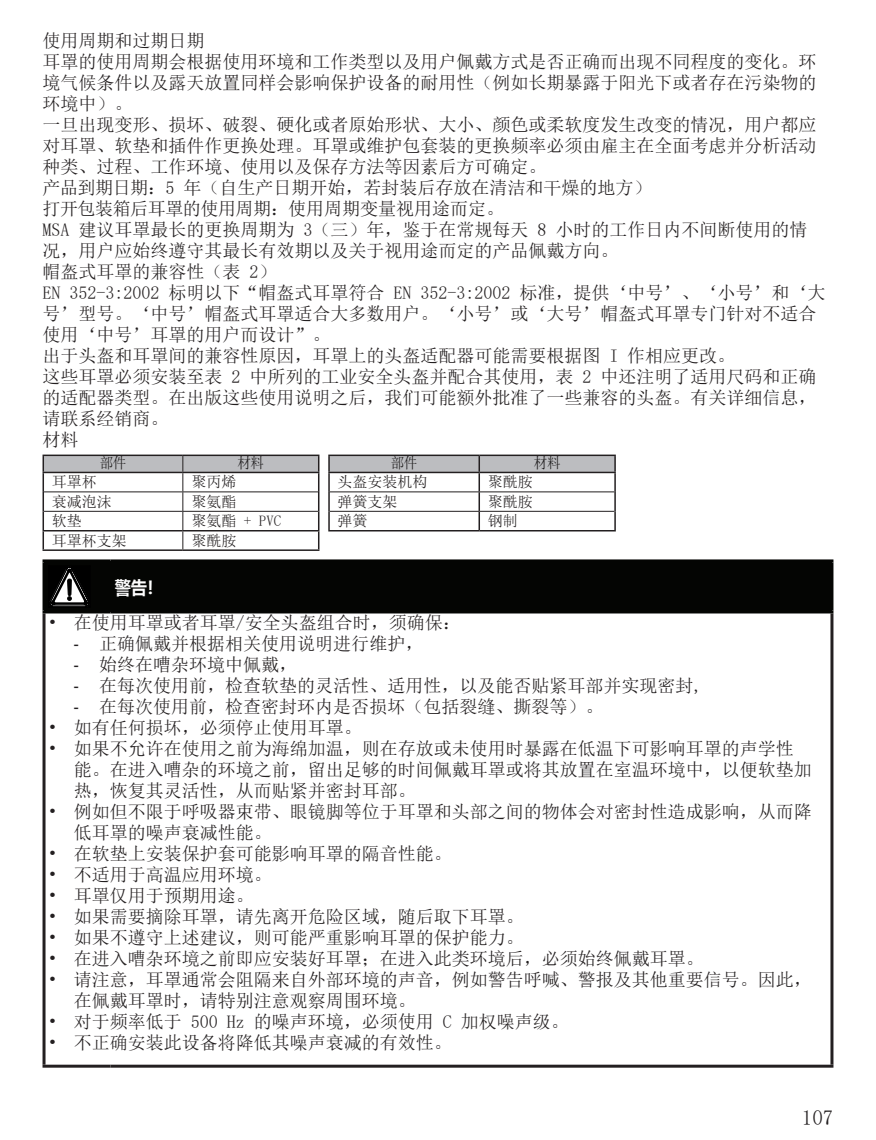
<style>
.page{position:relative;width:876px;height:1140px;background:#fff}
.page>*{position:absolute;margin:0;border:0;box-sizing:border-box;transform-origin:0 0}
.t1{font:21px "Sim Sun";color:#231f20}
.CN_Text_normal{font:18px/21px "Sim Sun";color:#231f20}
.Text_normal{font:18px/21px "Sim Sun";color:#231f20}
.CN_Text_normal-2{font:18px "Sim Sun";letter-spacing:-.025em;color:#231f20}
.Headline_6pt_bold_BI{font:700 18px "Microsoft Ya Hei UI";color:#fff;scale:.9 1}
.table_text{font:15px "Sim Sun";color:#231f20}
.Table_hed{font:15px "Sim Sun";letter-spacing:-.025em;color:#1a1819;scale:.9 1}
.s1{font-family:"Arial Narrow"}
</style>
<div class="page">
<hr style="left:43px;top:454px;width:140px;height:2px;background:#231f20">
<hr style="left:183px;top:454px;width:136px;height:2px;background:#231f20">
<hr style="left:328px;top:454px;width:151px;height:2px;background:#231f20">
<hr style="left:479px;top:454px;width:137px;height:2px;background:#231f20">
<svg style="left:43px;top:455px;width:573px;height:94px"></svg>
<hr style="left:43px;top:549px;width:140px;height:2px;background:#231f20">
<hr style="left:183px;top:549px;width:136px;height:2px;background:#231f20">
<div style="left:46px;top:562px;width:784px;height:48px;background:#040503"></div>
<hr style="left:43px;top:613px;width:3px;height:451px;background:#231f20">
<hr style="left:830px;top:613px;width:3px;height:451px;background:#231f20">
<hr style="left:43px;top:1064px;width:68px;height:3px;background:#231f20">
<hr style="left:111px;top:1064px;width:722px;height:3px;background:#231f20">
<hr style="left:43px;top:559px;width:68px;height:3px;background:#040503">
<hr style="left:43px;top:562px;width:3px;height:48px;background:#040503">
<hr style="left:111px;top:559px;width:722px;height:3px;background:#040503">
<hr style="left:109px;top:562px;width:3px;height:48px;background:#040503">
<hr style="left:830px;top:562px;width:3px;height:48px;background:#040503">
<hr style="left:43px;top:610px;width:68px;height:3px;background:#040503">
<hr style="left:111px;top:610px;width:722px;height:3px;background:#040503">
<svg style="left:48px;top:565px;width:43px;height:42px"></svg>
<hr style="left:52px;top:605px;width:33px;height:1px;background:#000">
<p class="CN_Text_normal" style="left:43px;top:30px;width:164px">使用周期和过期日期</p>
<p class="CN_Text_normal" style="left:43px;top:51px;width:775px;text-align:justify">耳罩的使用周期会根据使用环境和工作类型以及用户佩戴方式是否正确而出现不同程度的变化。环境气候条件以及露天放置同样会影响保护设备的耐用性（例如长期暴露于阳光下或者存在污染物的环境中）。</p>
<p class="CN_Text_normal" style="left:43px;top:114px;width:775px;text-align:justify">一旦出现变形、损坏、破裂、硬化或者原始形状、大小、颜色或柔软度发生改变的情况，用户都应对耳罩、软垫和插件作更换处理。耳罩或维护包套装的更换频率必须由雇主在全面考虑并分析活动种类、过程、工作环境、使用以及保存方法等因素后方可确定。</p>
<p class="CN_Text_normal" style="left:43px;top:177px;width:610px">产品到期日期：5 年（自生产日期开始，若封装后存放在清洁和干燥的地方）</p>
<p class="CN_Text_normal-2" style="left:43px;top:199px;width:463px">打开包装箱后耳罩的使用周期：使用周期变量视用途而定。</p>
<p class="CN_Text_normal" style="left:43px;top:219px;width:766px">MSA 建议耳罩最长的更换周期为 3（三）年，鉴于在常规每天 8 小时的工作日内不间断使用的情况，用户应始终遵守其最长有效期以及关于视用途而定的产品佩戴方向。</p>
<p class="CN_Text_normal" style="left:43px;top:261px;width:236px">帽盔式耳罩的兼容性（表 2）</p>
<p class="Text_normal" style="left:43px;top:282px;width:785px">EN 352-3:2002 标明以下“帽盔式耳罩符合 EN 352-3:2002 标准，提供‘中号’、‘小号’和‘大号’型号。‘中号’帽盔式耳罩适合大多数用户。‘小号’或‘大号’帽盔式耳罩专门针对不适合使用‘中号’耳罩的用户而设计”。</p>
<p class="CN_Text_normal" style="left:43px;top:345px;width:694px">出于头盔和耳罩间的兼容性原因，耳罩上的头盔适配器可能需要根据图 I 作相应更改。</p>
<p class="CN_Text_normal" style="left:43px;top:366px;width:775px;text-align:justify">这些耳罩必须安装至表 2 中所列的工业安全头盔并配合其使用，表 2 中还注明了适用尺码和正确的适配器类型。在出版这些使用说明之后，我们可能额外批准了一些兼容的头盔。有关详细信息，请联系经销商。</p>
<p class="CN_Text_normal" style="left:43px;top:429px;width:37px">材料</p>
<p class="Table_hed" style="left:100px;top:455px;width:31px">部件</p>
<p class="Table_hed" style="left:237px;top:455px;width:31px">材料</p>
<p class="Table_hed" style="left:391px;top:455px;width:31px">部件</p>
<p class="Table_hed" style="left:534px;top:455px;width:31px">材料</p>
<p class="table_text" style="left:52px;top:474px;width:46px">耳罩杯</p>
<p class="table_text" style="left:191px;top:474px;width:46px">聚丙烯</p>
<p class="table_text" style="left:338px;top:474px;width:91px">头盔安装机构</p>
<p class="table_text" style="left:488px;top:474px;width:46px">聚酰胺</p>
<p class="table_text" style="left:52px;top:494px;width:61px">衰减泡沫</p>
<p class="table_text" style="left:191px;top:494px;width:46px">聚氨酯</p>
<p class="table_text" style="left:338px;top:494px;width:61px">弹簧支架</p>
<p class="table_text" style="left:488px;top:494px;width:46px">聚酰胺</p>
<p class="table_text" style="left:52px;top:513px;width:31px">软垫</p>
<p class="table_text" style="left:191px;top:513px;width:91px">聚氨酯 + PVC</p>
<p class="table_text" style="left:338px;top:513px;width:31px">弹簧</p>
<p class="table_text" style="left:488px;top:513px;width:31px">钢制</p>
<p class="table_text" style="left:52px;top:533px;width:77px">耳罩杯支架</p>
<p class="table_text" style="left:191px;top:533px;width:46px">聚酰胺</p>
<p class="Headline_6pt_bold_BI" style="left:115px;top:574px;width:55px">警告！</p>
<p class="CN_Text_normal" style="left:48px;top:612px;width:414px">• 在使用耳罩或者耳罩/安全头盔组合时，须确保：</p>
<p class="CN_Text_normal" style="left:74px;top:633px;width:351px"><span class="s1">-</span> 正确佩戴并根据相关使用说明进行维护，</p>
<p class="CN_Text_normal" style="left:74px;top:654px;width:225px"><span class="s1">-</span> 始终在嘈杂环境中佩戴，</p>
<p class="CN_Text_normal" style="left:74px;top:675px;width:630px"><span class="s1">-</span> 在每次使用前，检查软垫的灵活性、适用性，以及能否贴紧耳部并实现密封,</p>
<p class="CN_Text_normal" style="left:74px;top:696px;width:531px"><span class="s1">-</span> 在每次使用前，检查密封环内是否损坏（包括裂缝、撕裂等）。</p>
<p class="CN_Text_normal" style="left:48px;top:717px;width:315px">• 如有任何损坏，必须停止使用耳罩。</p>
<p class="CN_Text_normal" style="left:74px;top:738px;width:740px;text-indent:-26px">• 如果不允许在使用之前为海绵加温，则在存放或未使用时暴露在低温下可影响耳罩的声学性能。在进入嘈杂的环境之前，留出足够的时间佩戴耳罩或将其放置在室温环境中，以便软垫加热，恢复其灵活性，从而贴紧并密封耳部。</p>
<p class="CN_Text_normal" style="left:74px;top:801px;width:740px;text-indent:-26px">• 例如但不限于呼吸器束带、眼镜脚等位于耳罩和头部之间的物体会对密封性造成影响，从而降低耳罩的噪声衰减性能。</p>
<p class="CN_Text_normal" style="left:48px;top:843px;width:405px">• 在软垫上安装保护套可能影响耳罩的隔音性能。</p>
<p class="CN_Text_normal" style="left:48px;top:864px;width:225px">• 不适用于高温应用环境。</p>
<p class="CN_Text_normal" style="left:48px;top:885px;width:207px">• 耳罩仅用于预期用途。</p>
<p class="CN_Text_normal" style="left:48px;top:906px;width:477px">• 如果需要摘除耳罩，请先离开危险区域，随后取下耳罩。</p>
<p class="CN_Text_normal" style="left:48px;top:927px;width:477px">• 如果不遵守上述建议，则可能严重影响耳罩的保护能力。</p>
<p class="CN_Text_normal" style="left:48px;top:948px;width:657px">• 在进入嘈杂环境之前即应安装好耳罩；在进入此类环境后，必须始终佩戴耳罩。</p>
<p class="CN_Text_normal" style="left:74px;top:969px;width:740px;text-indent:-26px">• 请注意，耳罩通常会阻隔来自外部环境的声音，例如警告呼喊、警报及其他重要信号。因此，在佩戴耳罩时，请特别注意观察周围环境。</p>
<p class="CN_Text_normal" style="left:48px;top:1011px;width:522px">• 对于频率低于 500 Hz 的噪声环境，必须使用 C 加权噪声级。</p>
<p class="CN_Text_normal" style="left:48px;top:1032px;width:405px">• 不正确安装此设备将降低其噪声衰减的有效性。</p>
<p class="t1" style="left:802px;top:1107px;width:33px">107</p>
</div>
